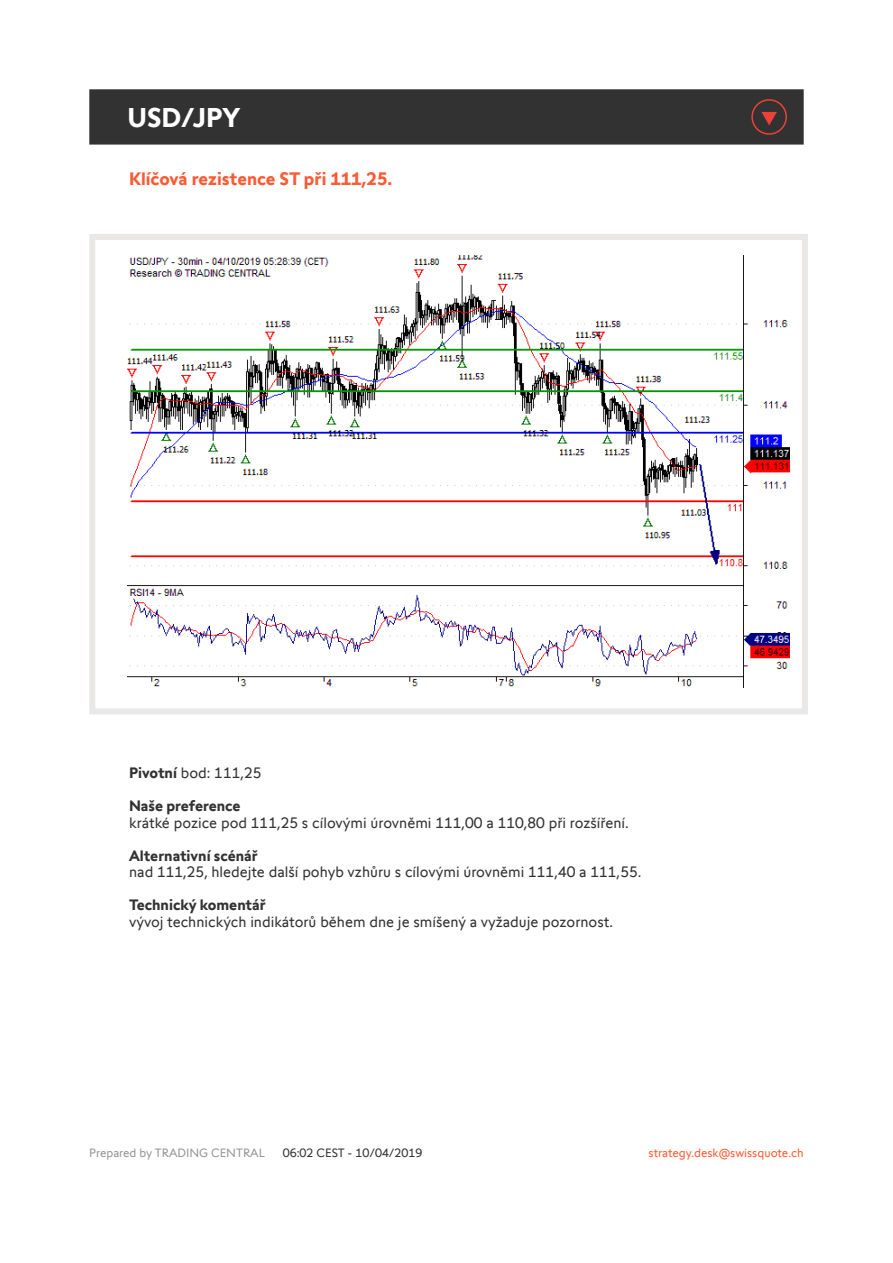
<style>
.page{position:relative;width:893px;height:1263px;background:#fff}
.page>*{position:absolute;margin:0;border:0;box-sizing:border-box;transform-origin:0 0}
.t1{font:700 27px "Swissquote CT";color:#fff}
.t2{font:700 18px "Swissquote CT";color:#fa5b35}
.t3{font:15px "Swissquote CT";color:#323232}
.t4{font:700 15px "Swissquote CT";color:#323232}
.t5{font:12px "Swissquote CT";color:#fa5b35}
.t6{font:12px "Swissquote CT";color:#939598}
.t7{font:12px "Swissquote CT";color:#323232}
.s1{font-weight:700}
</style>
<div class="page">
<div style="left:89px;top:234px;width:719px;height:480px;border:6px solid #e9e8e7"></div>
<div style="left:89px;top:89px;width:715px;height:56px;background:#323232;border:2px solid #323232"></div>
<img style="left:128px;top:255px;width:661px;height:432px">
<svg style="left:751px;top:99px;width:36px;height:36px"></svg>
<h1 class="t1" style="left:128px;top:101px;width:114px">USD/JPY</h1>
<p class="t2" style="left:129px;top:168px;width:265px">Klíčová rezistence ST při 111,25.</p>
<p class="t3" style="left:129px;top:764px;width:134px"><span class="s1">Pivotní</span> bod: 111,25</p>
<p class="t4" style="left:129px;top:797px;width:113px">Naše preference</p>
<p class="t3" style="left:129px;top:814px;width:501px">krátké pozice pod 111,25 s cílovými úrovněmi 111,00 a 110,80 při rozšíření.</p>
<p class="t4" style="left:129px;top:846px;width:130px">Alternativní scénář</p>
<p class="t3" style="left:129px;top:863px;width:514px">nad 111,25, hledejte další pohyb vzhůru s cílovými úrovněmi 111,40 a 111,55.</p>
<p class="t4" style="left:129px;top:896px;width:138px">Technický komentář</p>
<p class="t3" style="left:129px;top:913px;width:485px">vývoj technických indikátorů během dne je smíšený a vyžaduje pozornost.</p>
<p class="t6" style="left:89px;top:1145px;width:177px">Prepared by TRADING CENTRAL</p>
<p class="t7" style="left:283px;top:1145px;width:141px">06:02 CEST - 10/04/2019</p>
<p class="t5" style="left:649px;top:1145px;width:157px">strategy.desk@swissquote.ch</p>
</div>
